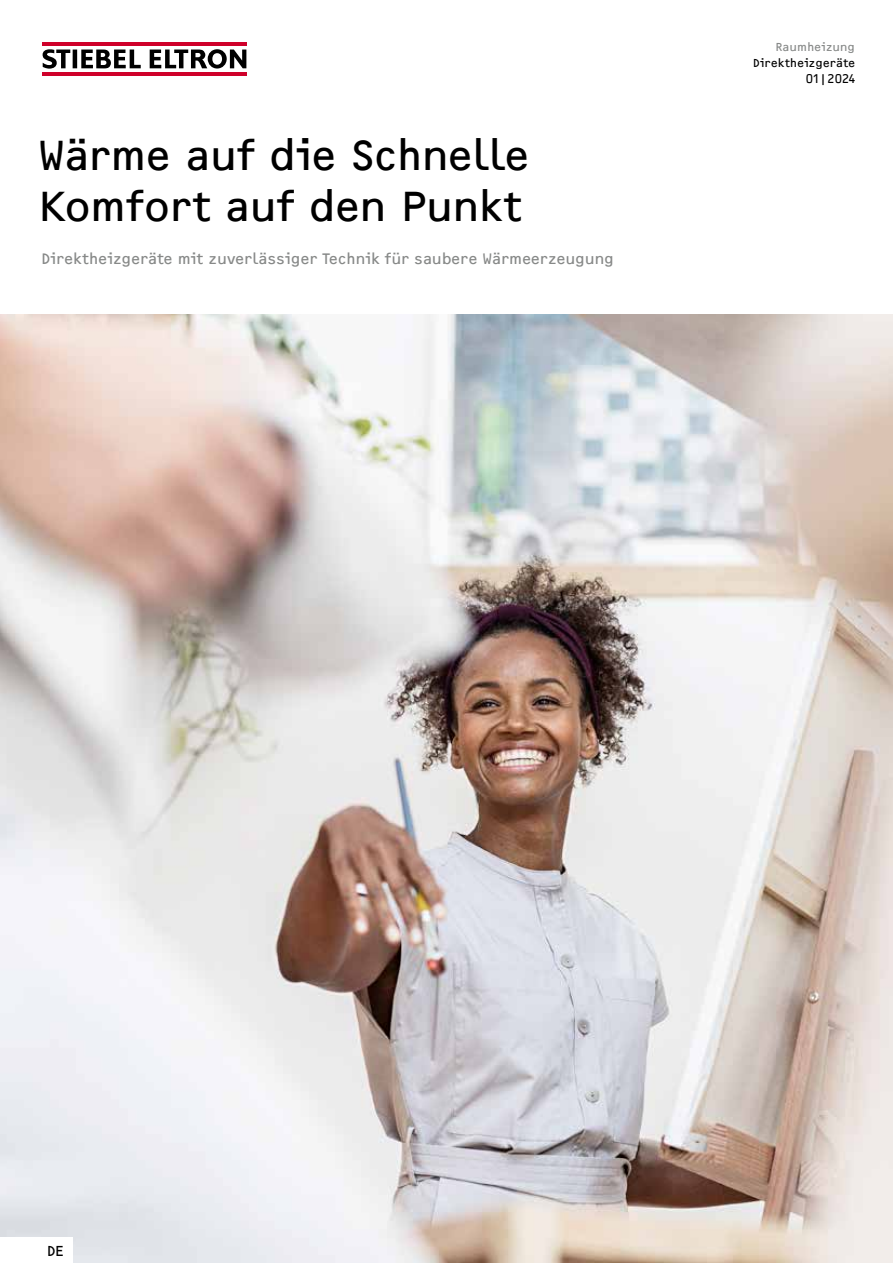
<style>
.page{position:relative;width:893px;height:1263px;background:#fff}
.page>*{position:absolute;margin:0;border:0;box-sizing:border-box;transform-origin:0 0}
.t1{font:43.5px/51px "F2 FOCR Bczyk Com";letter-spacing:-.005em;color:#000}
.t2{font:15.75px "F2 FOCR Bczyk Com";letter-spacing:-.005em;color:#878988}
.t3{font:15px "F2 FOCR Bczyk Com";color:#000}
.t4{font:12px/15.8px "F2 FOCR Bczyk Com";letter-spacing:.01em;color:#000;text-align:right}
.t5{font:12px "F2 FOCR Bczyk Com";letter-spacing:.01em;color:#878988}
</style>
<div class="page">
<img style="left:0;top:315px;width:893px;height:948px">
<hr style="left:43px;top:43px;width:204px;height:3px;background:#cf002a">
<hr style="left:43px;top:72px;width:204px;height:3px;background:#cf002a">
<svg style="left:81px;top:50px;width:60px;height:18px"></svg>
<hr style="left:73px;top:50px;width:4px;height:18px;background:#000">
<svg style="left:150px;top:49px;width:96px;height:20px"></svg>
<svg style="left:43px;top:49px;width:27px;height:20px"></svg>
<div style="left:0;top:1237px;width:72px;height:26px;background:#fff"></div>
<h1 class="t1" style="left:38px;top:130px;width:493px">Wärme auf die Schnelle<br>Komfort auf den Punkt</h1>
<p class="t2" style="left:41px;top:249px;width:574px">Direktheizgeräte mit zuverlässiger Technik für saubere Wärmeerzeugung</p>
<p class="t5" style="left:776px;top:40px;width:81px">Raumheizung</p>
<p class="t4" style="left:753px;top:55px;width:104px">Direktheizgeräte<br>01|2024</p>
<p class="t3" style="left:47px;top:1242px;width:19px">DE</p>
</div>
